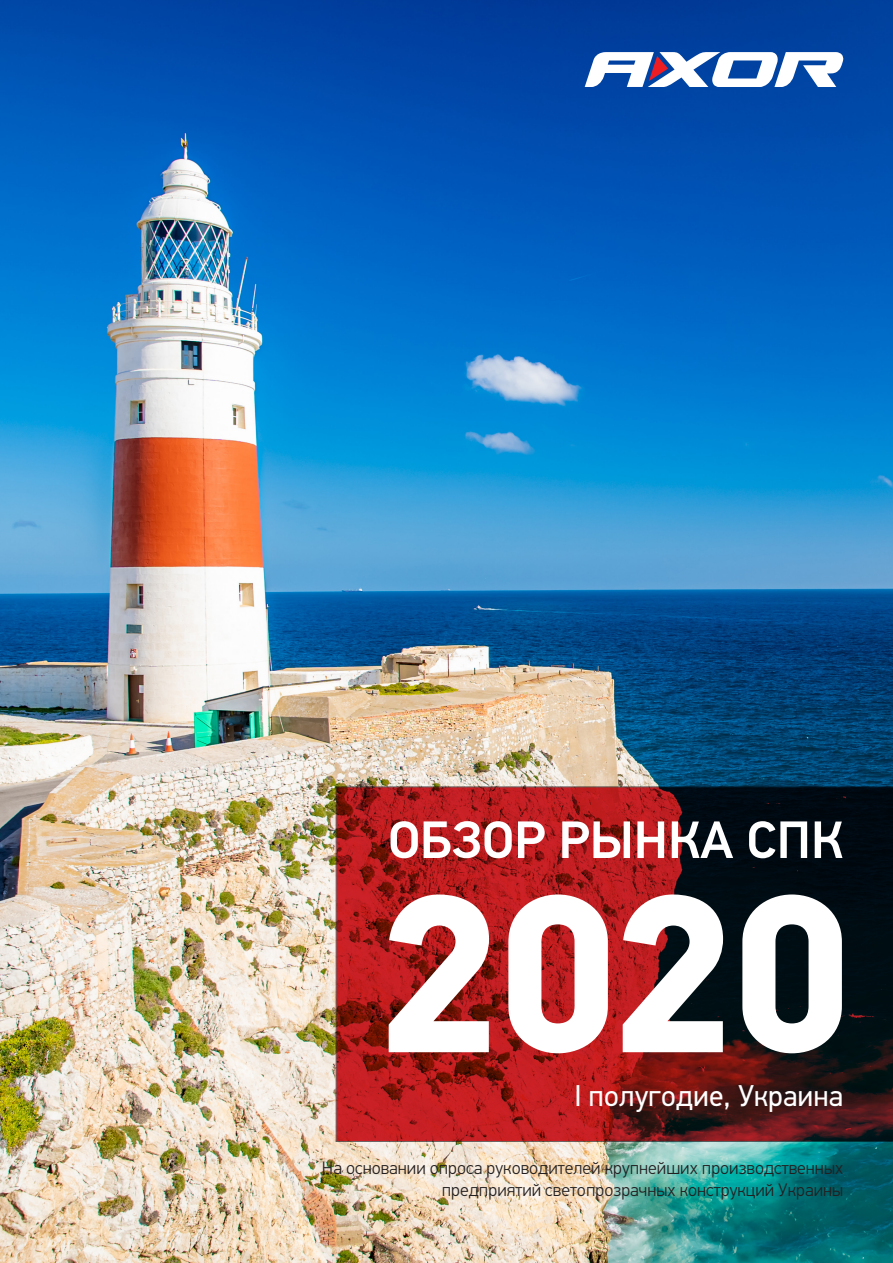
<style>
.page{position:relative;width:893px;height:1263px;background:#fff}
.page>*{position:absolute;margin:0;border:0;box-sizing:border-box;transform-origin:0 0}
.t1{font:700 225px "PF Din Text Pro";color:#fff}
.t2{font:500 52.5px "PF Din Text Pro";color:#fff}
.t3{font:30px "PF Din Text Pro";color:#fff}
.t4{font:300 18px/21.6px "PF Din Text Pro";color:#231f20;text-align:right}
</style>
<div class="page">
<img style="left:0;top:0;width:893px;height:1263px">
<svg style="left:585px;top:52px;width:258px;height:34px"></svg>
<svg style="left:336px;top:787px;width:557px;height:355px;background:#6e1618"></svg>
<p class="t2" style="left:388px;top:808px;width:457px">ОБЗОР РЫНКА СПК</p>
<p class="t1" style="left:377px;top:838px;width:476px">2020</p>
<p class="t3" style="left:575px;top:1078px;width:270px">I полугодие, Украина</p>
<p class="t4" style="left:322px;top:1158px;width:523px">На основании опроса руководителей крупнейших производственных предприятий светопрозрачных конструкций Украины</p>
</div>
